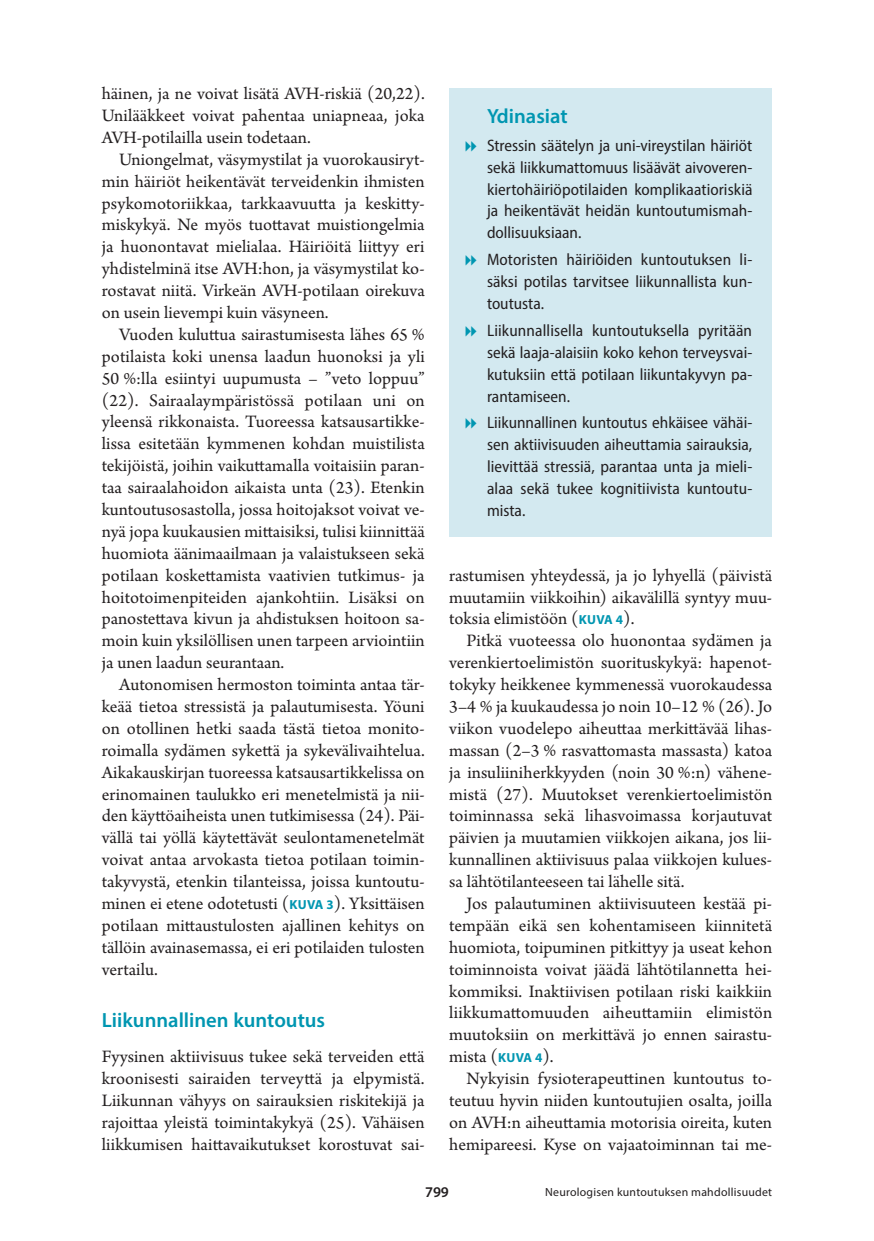
<style>
.page{position:relative;width:874px;height:1241px;background:#fff}
.page>*{position:absolute;margin:0;border:0;box-sizing:border-box;transform-origin:0 0}
.v1{font:600 20.65px "Myriad Pro";color:#0096b1}
.ydinasiat_otsikko_tu{font:600 20.65px "Myriad Pro";color:#0096b1}
.l_ei_sis{font:18.38px/21.9px "Arno Pro";color:#231f20;text-align:justify}
.t1{font:semi-condensed 16.62px/21.9px "Myriad Pro";letter-spacing:.005em;color:#231f20;text-align:justify}
.t2{font:600 14.88px "Myriad Pro";color:#231f20}
.Ala{font:11.9px "Myriad Pro";letter-spacing:.02em;color:#231f20}
.s1{font-family:"Myriad Pro";font-weight:700;font-size:13.12px;color:#0096b1}
</style>
<div class="page">
<div style="left:449px;top:88px;width:322px;height:449px;background:#d3e9f0"></div>
<p class="l_ei_sis" style="left:102px;top:84px;width:324px">häinen, ja ne voivat lisätä AVH-riskiä (20,22).<br>Unilääkkeet voivat pahentaa uniapneaa, joka AVH-potilailla usein todetaan.</p>
<p class="l_ei_sis" style="left:102px;top:149px;width:324px;text-indent:17px">Uniongelmat, väsymystilat ja vuorokausiryt&shy;min häiriöt heikentävät terveidenkin ihmisten psykomotoriikkaa, tarkkaavuutta ja keskitty&shy;miskykyä. Ne myös tuottavat muistiongelmia ja huonontavat mielialaa. Häiriöitä liittyy eri yhdistelminä itse AVH:hon, ja väsymystilat ko&shy;rostavat niitä. Virkeän AVH-potilaan oirekuva on usein lievempi kuin väsyneen.</p>
<p class="l_ei_sis" style="left:102px;top:324px;width:324px;text-indent:17px">Vuoden kuluttua sairastumisesta lähes 65 % potilaista koki unensa laadun huonoksi ja yli 50 %:lla esiintyi uupumusta – ”veto loppuu” (22). Sairaalaympäristössä potilaan uni on yleensä rikkonaista. Tuoreessa katsausartikke&shy;lissa esitetään kymmenen kohdan muistilista tekijöistä, joihin vaikuttamalla voitaisiin paran&shy;taa sairaalahoidon aikaista unta (23). Etenkin kuntoutusosastolla, jossa hoitojaksot voivat ve&shy;nyä jopa kuukausien mittaisiksi, tulisi kiinnittää huomiota äänimaailmaan ja valaistukseen sekä potilaan koskettamista vaativien tutkimus- ja hoitotoimenpiteiden ajankohtiin. Lisäksi on panostettava kivun ja ahdistuksen hoitoon sa&shy;moin kuin yksilöllisen unen tarpeen arviointiin ja unen laadun seurantaan.</p>
<p class="l_ei_sis" style="left:102px;top:674px;width:324px;text-indent:17px">Autonomisen hermoston toiminta antaa tär&shy;keää tietoa stressistä ja palautumisesta. Yöuni on otollinen hetki saada tästä tietoa monito&shy;roimalla sydämen sykettä ja sykevälivaihtelua.<br>Aikakauskirjan tuoreessa katsausartikkelissa on erinomainen taulukko eri menetelmistä ja nii&shy;den käyttöaiheista unen tutkimisessa (24). Päi&shy;vällä tai yöllä käytettävät seulontamenetelmät voivat antaa arvokasta tietoa potilaan toimin&shy;takyvystä, etenkin tilanteissa, joissa kuntoutu&shy;minen ei etene odotetusti (<span class="s1">KUVA 3</span>). Yksittäisen potilaan mittaustulosten ajallinen kehitys on tällöin avainasemassa, ei eri potilaiden tulosten vertailu.</p>
<p class="v1" style="left:102px;top:1006px;width:225px">Liikunnallinen kuntoutus</p>
<p class="l_ei_sis" style="left:102px;top:1046px;width:324px">Fyysinen aktiivisuus tukee sekä terveiden että kroonisesti sairaiden terveyttä ja elpymistä.<br>Liikunnan vähyys on sairauksien riskitekijä ja rajoittaa yleistä toimintakykyä (25). Vähäisen liikkumisen haittavaikutukset korostuvat sai-</p>
<p class="ydinasiat_otsikko_tu" style="left:486px;top:103px;width:82px">Ydinasiat</p>
<p class="t1" style="left:486px;top:134px;width:267px">Stressin säätelyn ja uni-vireystilan häiriöt sekä liikkumattomuus lisäävät aivoveren&shy;kiertohäiriöpotilaiden komplikaatioriskiä ja heikentävät heidän kuntoutumismah&shy;dollisuuksiaan.</p>
<p class="t1" style="left:486px;top:248px;width:267px">Motoristen häiriöiden kuntoutuksen li&shy;säksi potilas tarvitsee liikunnallista kun&shy;toutusta.</p>
<p class="t1" style="left:486px;top:319px;width:267px">Liikunnallisella kuntoutuksella pyritään sekä laaja-alaisiin koko kehon terveysvai&shy;kutuksiin että potilaan liikuntakyvyn pa&shy;rantamiseen.</p>
<p class="t1" style="left:486px;top:411px;width:267px">Liikunnallinen kuntoutus ehkäisee vähäi&shy;sen aktiivisuuden aiheuttamia sairauksia, lievittää stressiä, parantaa unta ja mieli&shy;alaa sekä tukee kognitiivista kuntoutu&shy;mista.</p>
<p class="l_ei_sis" style="left:449px;top:565px;width:324px">rastumisen yhteydessä, ja jo lyhyellä (päivistä muutamiin viikkoihin) aikavälillä syntyy muu&shy;toksia elimistöön (<span class="s1">KUVA 4</span>).</p>
<p class="l_ei_sis" style="left:449px;top:630px;width:324px;text-indent:17px">Pitkä vuoteessa olo huonontaa sydämen ja verenkiertoelimistön suorituskykyä: hapenot&shy;tokyky heikkenee kymmenessä vuorokaudessa 3–4 % ja kuukaudessa jo noin 10–12 % (26). Jo viikon vuodelepo aiheuttaa merkittävää lihas&shy;massan (2–3 % rasvattomasta massasta) katoa ja insuliiniherkkyyden (noin 30 %:n) vähene&shy;mistä (27). Muutokset verenkiertoelimistön toiminnassa sekä lihasvoimassa korjautuvat päivien ja muutamien viikkojen aikana, jos lii&shy;kunnallinen aktiivisuus palaa viikkojen kulues&shy;sa lähtötilanteeseen tai lähelle sitä.</p>
<p class="l_ei_sis" style="left:449px;top:893px;width:324px;text-indent:17px">Jos palautuminen aktiivisuuteen kestää pi&shy;tempään eikä sen kohentamiseen kiinnitetä huomiota, toipuminen pitkittyy ja useat kehon toiminnoista voivat jäädä lähtötilannetta hei&shy;kommiksi. Inaktiivisen potilaan riski kaikkiin liikkumattomuuden aiheuttamiin elimistön muutoksiin on merkittävä jo ennen sairastu&shy;mista (<span class="s1">KUVA 4</span>).</p>
<p class="l_ei_sis" style="left:449px;top:1068px;width:324px;text-indent:17px">Nykyisin fysioterapeuttinen kuntoutus to&shy;teutuu hyvin niiden kuntoutujien osalta, joilla on AVH:n aiheuttamia motorisia oireita, kuten hemipareesi. Kyse on vajaatoiminnan tai me-</p>
<p class="Ala" style="left:545px;top:1184px;width:228px">Neurologisen kuntoutuksen mahdollisuudet</p>
<p class="t2" style="left:425px;top:1182px;width:25px">799</p>
</div>
